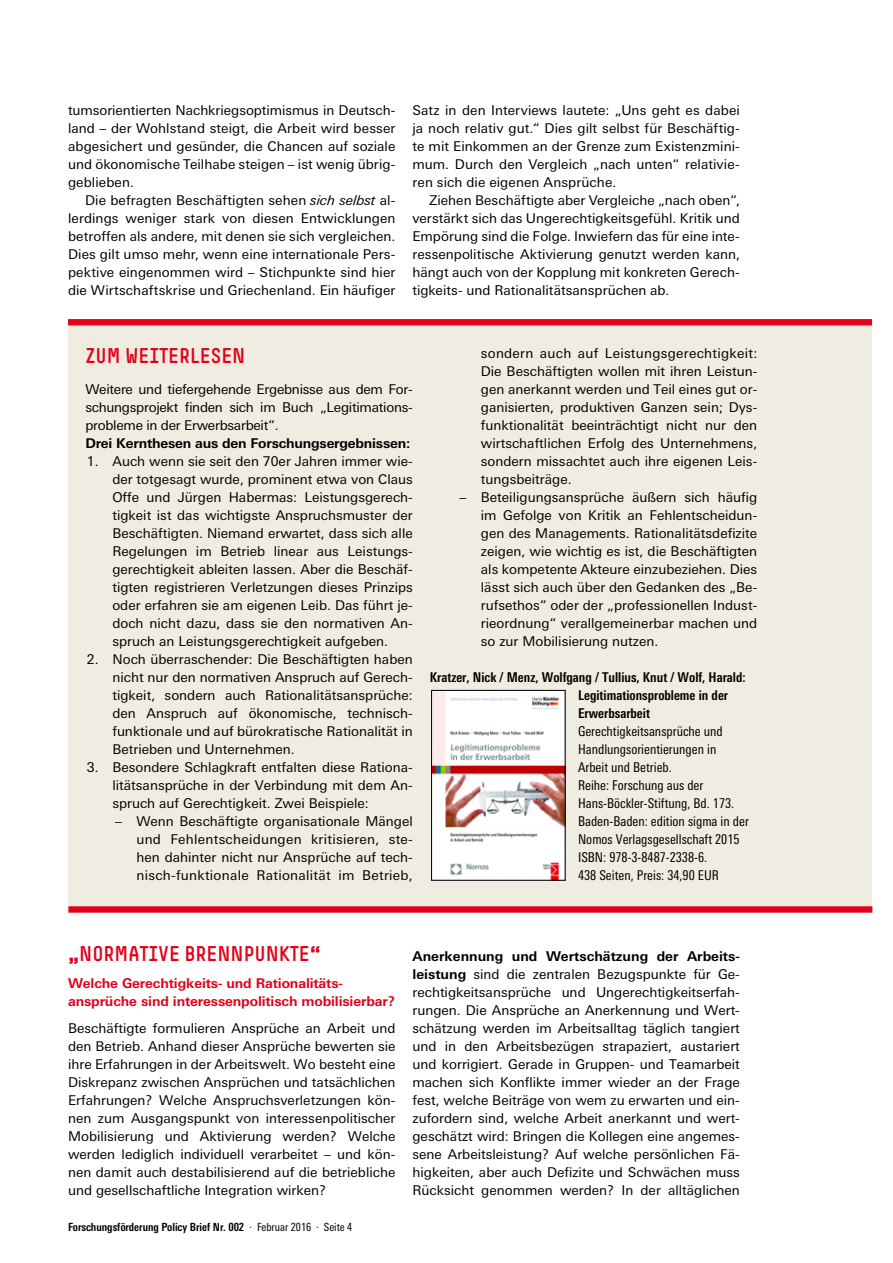
<style>
.page{position:relative;width:893px;height:1263px;background:#fff}
.page>*{position:absolute;margin:0;border:0;box-sizing:border-box;transform-origin:0 0}
.Headline_1___Inhalt{font:21px "Simple HBS";color:#e2001a}
.Copytext_ohne_Einzug{font:13.5px/18px "Univers Next Pro";color:#000;text-align:justify}
.Copytext_mit_Einzug{font:13.5px/18px "Univers Next Pro";letter-spacing:.005em;color:#000;text-align:justify}
.Copytext_ohne_Einzug-2{font:condensed 13.5px/18px "Univers Next Pro";color:#000}
.Copytext_ohne_Einzug-3{font:700 condensed 13.5px/18px "Univers Next Pro";color:#000}
.Zwischentitel_1_rot{font:700 13.5px/18px "Univers Next Pro";letter-spacing:-.01em;color:#e2001a}
.Zwischentitel_2_schw{font:700 13.5px "Univers Next Pro";letter-spacing:-.015em;color:#000}
.t1{font:700 condensed 11.25px "Univers Next Pro";color:#000}
.s1{font-style:italic}
.s2{font-weight:400}
.s3{font-weight:700}
</style>
<div class="page">
<div style="left:68px;top:321px;width:804px;height:586px;background:#efede1"></div>
<div style="left:68px;top:319px;width:804px;height:6px;background:#e2001a"></div>
<div style="left:68px;top:906px;width:804px;height:7px;background:#e2001a"></div>
<img style="left:433px;top:692px;width:130px;height:186px">
<div style="left:431px;top:690px;width:134px;height:190px;border:1px solid #000"></div>
<p class="Copytext_mit_Einzug" style="left:68px;top:102px;width:329px">tumsorientierten Nachkriegsoptimismus in Deutsch&shy;land – der Wohlstand steigt, die Arbeit wird besser abgesichert und gesünder, die Chancen auf soziale und ökonomische Teilhabe steigen – ist wenig übrig&shy;geblieben.</p>
<p class="Copytext_mit_Einzug" style="left:68px;top:192px;width:329px;text-indent:17px">Die befragten Beschäftigten sehen <span class="s1">sich selbst</span> al&shy;lerdings weniger stark von diesen Entwicklungen betroffen als andere, mit denen sie sich vergleichen.<br>Dies gilt umso mehr, wenn eine internationale Pers&shy;pektive eingenommen wird – Stichpunkte sind hier die Wirtschaftskrise und Griechenland. Ein häufiger</p>
<p class="Copytext_mit_Einzug" style="left:412px;top:102px;width:329px">Satz in den Interviews lautete: „Uns geht es dabei ja noch relativ gut.“ Dies gilt selbst für Beschäftig&shy;te mit Einkommen an der Grenze zum Existenzmini&shy;mum. Durch den Vergleich „nach unten“ relativie&shy;ren sich die eigenen Ansprüche.</p>
<p class="Copytext_mit_Einzug" style="left:412px;top:192px;width:329px;text-indent:17px">Ziehen Beschäftigte aber Vergleiche „nach oben“, verstärkt sich das Ungerechtigkeitsgefühl. Kritik und Empörung sind die Folge. Inwiefern das für eine inte&shy;ressenpolitische Aktivierung genutzt werden kann, hängt auch von der Kopplung mit konkreten Gerech&shy;tigkeits- und Rationalitätsansprüchen ab.</p>
<p class="Headline_1___Inhalt" style="left:85px;top:344px;width:162px">ZUM WEITERLESEN</p>
<p class="Copytext_ohne_Einzug" style="left:85px;top:380px;width:329px">Weitere und tiefergehende Ergebnisse aus dem For&shy;schungsprojekt finden sich im Buch „Legitimations&shy;probleme in der Erwerbsarbeit“.</p>
<p class="Zwischentitel_2_schw" style="left:85px;top:435px;width:326px">Drei Kernthesen aus den Forschungsergebnissen:</p>
<p class="Copytext_ohne_Einzug" style="left:112px;top:452px;width:302px;text-indent:-26px">1. Auch wenn sie seit den 70er Jahren immer wie&shy;der totgesagt wurde, prominent etwa von Claus Offe und Jürgen Habermas: Leistungsgerech&shy;tigkeit ist das wichtigste Anspruchsmuster der Beschäftigten. Niemand erwartet, dass sich alle Regelungen im Betrieb linear aus Leistungs&shy;gerechtigkeit ableiten lassen. Aber die Beschäf&shy;tigten registrieren Verletzungen dieses Prinzips oder erfahren sie am eigenen Leib. Das führt je&shy;doch nicht dazu, dass sie den normativen An&shy;spruch an Leistungsgerechtigkeit aufgeben.</p>
<p class="Copytext_ohne_Einzug" style="left:112px;top:650px;width:302px;text-indent:-26px">2. Noch überraschender: Die Beschäftigten haben nicht nur den normativen Anspruch auf Gerech&shy;tigkeit, sondern auch Rationalitätsansprüche: den Anspruch auf ökonomische, technisch&shy;funktionale und auf bürokratische Rationalität in Betrieben und Unternehmen.</p>
<p class="Copytext_ohne_Einzug" style="left:112px;top:758px;width:302px;text-indent:-26px">3. Besondere Schlagkraft entfalten diese Rationa&shy;litätsansprüche in der Verbindung mit dem An&shy;spruch auf Gerechtigkeit. Zwei Beispiele:</p>
<p class="Copytext_ohne_Einzug" style="left:136px;top:812px;width:278px;text-indent:-21px">– Wenn Beschäftigte organisationale Mängel und Fehlentscheidungen kritisieren, ste&shy;hen dahinter nicht nur Ansprüche auf tech&shy;nisch-funktionale Rationalität im Betrieb,</p>
<p class="Copytext_ohne_Einzug" style="left:481px;top:344px;width:278px">sondern auch auf Leistungsgerechtigkeit:<br>Die Beschäftigten wollen mit ihren Leistun&shy;gen anerkannt werden und Teil eines gut or&shy;ganisierten, produktiven Ganzen sein; Dys&shy;funktionalität beeinträchtigt nicht nur den wirtschaftlichen Erfolg des Unternehmens, sondern missachtet auch ihre eigenen Leis&shy;tungsbeiträge.</p>
<p class="Copytext_ohne_Einzug" style="left:481px;top:488px;width:278px;text-indent:-21px">– Beteiligungsansprüche äußern sich häufig im Gefolge von Kritik an Fehlentscheidun&shy;gen des Managements. Rationalitätsdefizite zeigen, wie wichtig es ist, die Beschäftigten als kompetente Akteure einzubeziehen. Dies lässt sich auch über den Gedanken des „Be&shy;rufsethos“ oder der „professionellen Indust&shy;rieordnung“ verallgemeinerbar machen und so zur Mobilisierung nutzen.</p>
<p class="Copytext_ohne_Einzug-3" style="left:430px;top:668px;width:317px">Kratzer, Nick / Menz, Wolfgang / Tullius, Knut / Wolf, Harald:</p>
<p class="Copytext_ohne_Einzug-3" style="left:578px;top:686px;width:152px">Legitimationsprobleme in der<br>Erwerbsarbeit</p>
<p class="Copytext_ohne_Einzug-2" style="left:578px;top:722px;width:146px">Gerechtigkeitsansprüche und</p>
<p class="Copytext_ohne_Einzug-2" style="left:578px;top:740px;width:140px">Handlungsorientierungen in</p>
<p class="Copytext_ohne_Einzug-2" style="left:578px;top:758px;width:95px">Arbeit und Betrieb.</p>
<p class="Copytext_ohne_Einzug-2" style="left:578px;top:776px;width:158px">Reihe: Forschung aus der<br>Hans-Böckler-Stiftung, Bd. 173.</p>
<p class="Copytext_ohne_Einzug-2" style="left:578px;top:812px;width:172px">Baden-Baden: edition sigma in der<br>Nomos Verlagsgesellschaft 2015<br>ISBN: 978-3-8487-2338-6.</p>
<p class="Copytext_ohne_Einzug-2" style="left:578px;top:866px;width:142px">438 Seiten, Preis: 34,90 EUR</p>
<p class="Headline_1___Inhalt" style="left:68px;top:942px;width:254px">„NORMATIVE BRENNPUNKTE“</p>
<p class="Zwischentitel_1_rot" style="left:68px;top:974px;width:329px">Welche Gerechtigkeits- und Rationalitäts&shy;ansprüche sind interessenpolitisch mobilisierbar?</p>
<p class="Copytext_ohne_Einzug" style="left:68px;top:1020px;width:329px">Beschäftigte formulieren Ansprüche an Arbeit und den Betrieb. Anhand dieser Ansprüche bewerten sie ihre Erfahrungen in der Arbeitswelt. Wo besteht eine Diskrepanz zwischen Ansprüchen und tatsächlichen Erfahrungen? Welche Anspruchsverletzungen kön&shy;nen zum Ausgangspunkt von interessenpolitischer Mobilisierung und Aktivierung werden? Welche werden lediglich individuell verarbeitet – und kön&shy;nen damit auch destabilisierend auf die betriebliche und gesellschaftliche Integration wirken?</p>
<p class="t1" style="left:68px;top:1221px;width:286px">Forschungsförderung Policy Brief Nr. 002 <span class="s2">· Februar 2016 · Seite 4</span></p>
<p class="Copytext_ohne_Einzug" style="left:412px;top:948px;width:329px"><span class="s3">Anerkennung und Wertschätzung der Arbeits&shy;leistung</span> sind die zentralen Bezugspunkte für Ge&shy;rechtigkeitsansprüche und Ungerechtigkeitserfah&shy;rungen. Die Ansprüche an Anerkennung und Wert&shy;schätzung werden im Arbeitsalltag täglich tangiert und in den Arbeitsbezügen strapaziert, austariert und korrigiert. Gerade in Gruppen- und Teamarbeit machen sich Konflikte immer wieder an der Frage fest, welche Beiträge von wem zu erwarten und ein&shy;zufordern sind, welche Arbeit anerkannt und wert&shy;geschätzt wird: Bringen die Kollegen eine angemes&shy;sene Arbeitsleistung? Auf welche persönlichen Fä&shy;higkeiten, aber auch Defizite und Schwächen muss Rücksicht genommen werden? In der alltäglichen</p>
</div>
